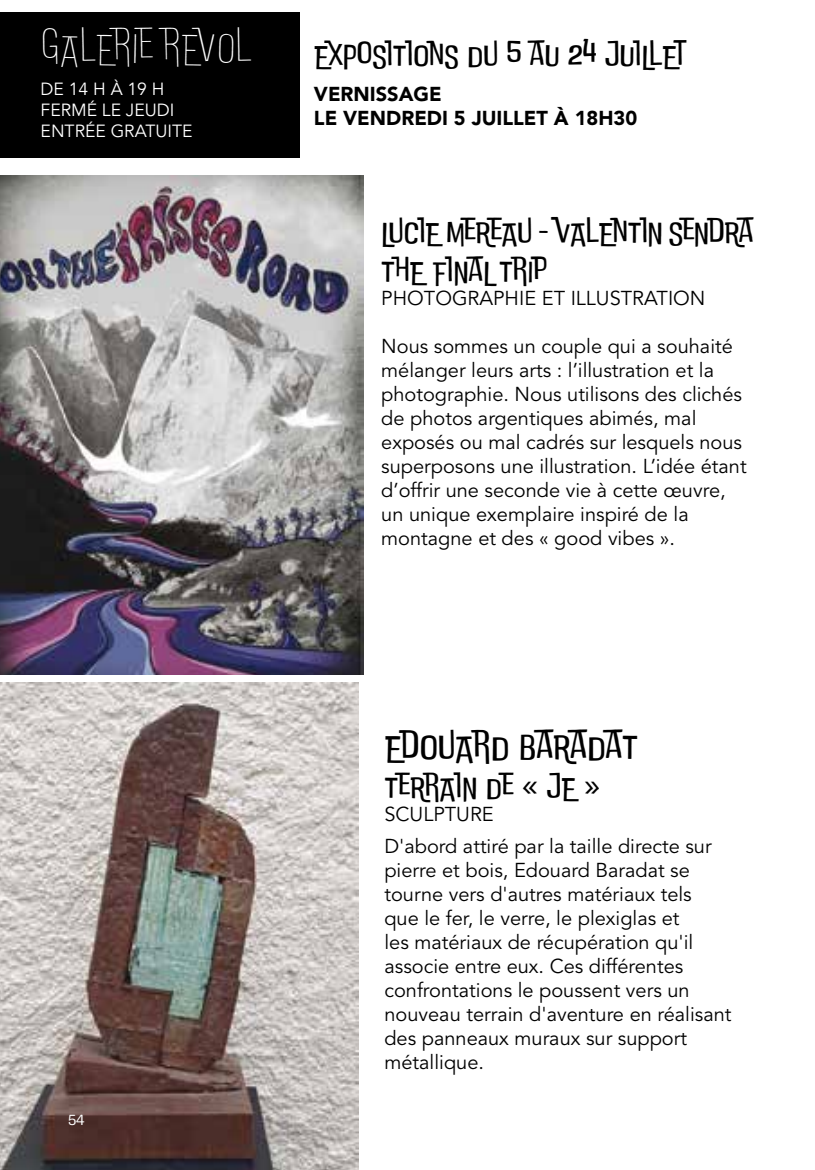
<style>
.page{position:relative;width:815px;height:1170px;background:#fff}
.page>*{position:absolute;margin:0;border:0;box-sizing:border-box;transform-origin:0 0}
.t1{font:100 45px "Do Ub Le Ba Ss";color:#fff}
.t2{font:300 37.5px "Do Ub Le Ba Ss";color:#000}
.t3{font:300 32.5px/39px "Do Ub Le Ba Ss";color:#000}
.t4{font:20px/24px "Avenir LT Std";color:#000}
.t5{font:900 20px/24px "Avenir LT Std";color:#000}
.t6{font:17.5px/21px "Avenir LT Std";color:#fff}
.t7{font:15px "Aglet Slab";color:#fff}
</style>
<div class="page">
<img style="left:0;top:682px;width:359px;height:487px">
<div style="left:0;top:13px;width:299px;height:145px;background:#000"></div>
<img style="left:0;top:176px;width:363px;height:498px">
<h1 class="t1" style="left:41px;top:13px;width:212px">galerie revol</h1>
<h3 class="t3" style="left:314px;top:34px;width:371px">EXPOSITIONS DU 5 AU 24 JUILLET</h3>
<p class="t5" style="left:314px;top:82px;width:325px">VERNISSAGE<br>LE VENDREDI 5 JUILLET À 18H30</p>
<p class="t6" style="left:41px;top:79px;width:153px">DE 14 H À 19 H<br>FERMÉ LE JEUDI<br>ENTRÉE GRATUITE</p>
<h3 class="t3" style="left:381px;top:211px;width:375px">LU CIE MEREAU - VALENTIN SENDRA<br>THE FINAL TRIP</h3>
<p class="t4" style="left:381px;top:286px;width:326px">PHOTOGRAPHIE ET ILLUSTRATION</p>
<p class="t4" style="left:381px;top:334px;width:367px">Nous sommes un couple qui a souhaité mélanger leurs arts : l’illustration et la photographie. Nous utilisons des clichés de photos argentiques abimés, mal exposés ou mal cadrés sur lesquels nous superposons une illustration. L’idée étant d’offrir une seconde vie à cette œuvre, un unique exemplaire inspiré de la montagne et des « good vibes ».</p>
<h2 class="t2" style="left:384px;top:716px;width:255px">EDOUARD BARADAT</h2>
<h3 class="t3" style="left:384px;top:767px;width:218px">TERRAIN DE « JE »</h3>
<p class="t4" style="left:384px;top:803px;width:111px">SCULPTURE</p>
<p class="t7" style="left:68px;top:1110px;width:18px">54</p>
<p class="t4" style="left:384px;top:834px;width:349px">D'abord attiré par la taille directe sur pierre et bois, Edouard Baradat se tourne vers d'autres matériaux tels<br>que le fer, le verre, le plexiglas et<br>les matériaux de récupération qu'il associe entre eux. Ces différentes confrontations le poussent vers un nouveau terrain d'aventure en réalisant des panneaux muraux sur support métallique.</p>
</div>
